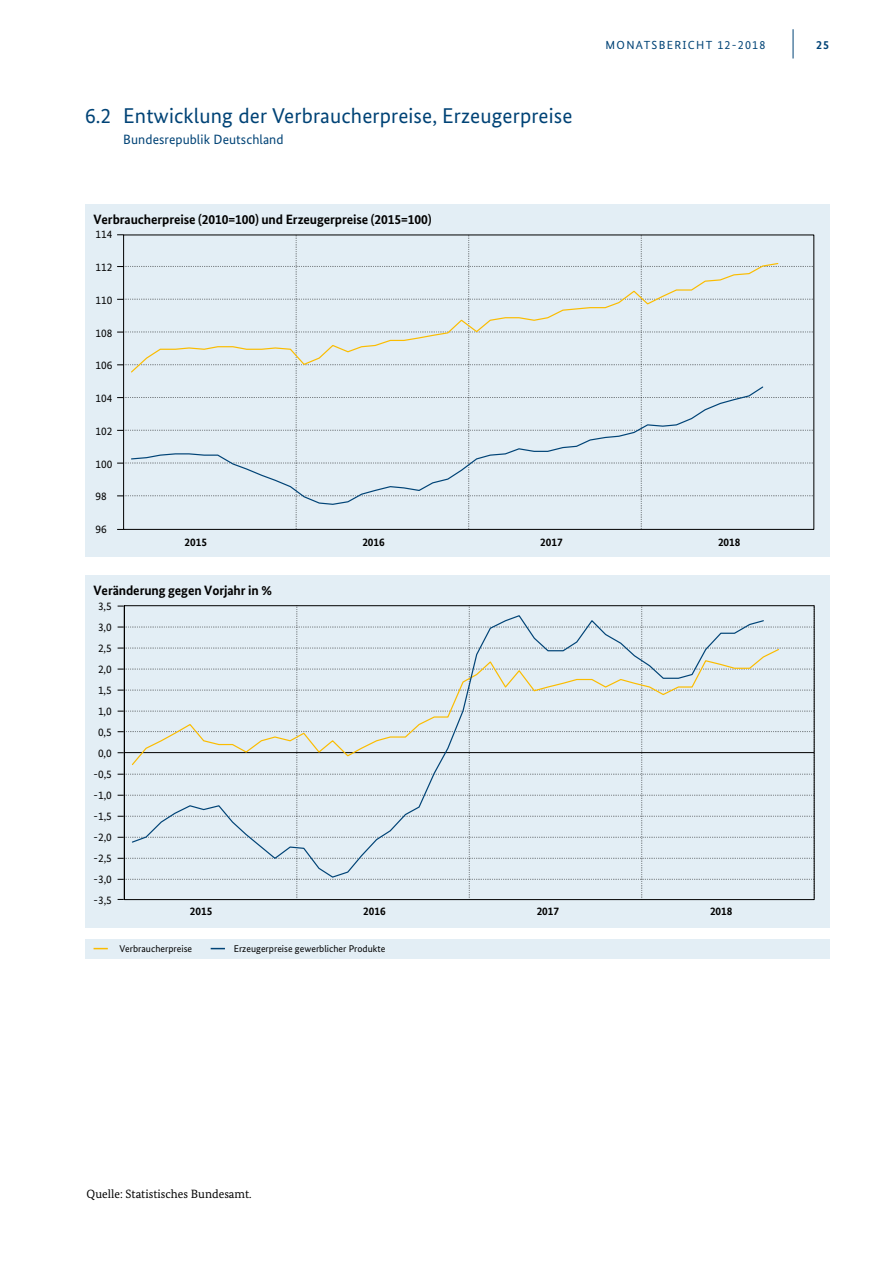
<style>
.page{position:relative;width:893px;height:1263px;background:#fff}
.page>*{position:absolute;margin:0;border:0;box-sizing:border-box;transform-origin:0 0}
.t1{font:21.3px "Bundes Sans";letter-spacing:.005em;color:#004376}
.t2{font:700 13.5px "Bundes Sans";letter-spacing:-.01em;color:#000}
.t3{font:13.5px "Bundes Sans";letter-spacing:.005em;color:#004376}
.t4{font:12px "Bundes Serif";color:#000}
.t5{font:700 12px "Bundes Sans";color:#004376}
.t6{font:11.7px "Bundes Sans";letter-spacing:.11em;color:#004376}
.t7{font:11.25px/21px "Bundes Sans";color:#000;text-align:justify}
.t8{font:700 11.25px "Bundes Sans";color:#000}
.t9{font:9.75px "Bundes Sans";color:#000}
.s1{font-size:12px}
</style>
<div class="page">
<hr style="left:793px;top:29px;width:1px;height:30px;background:#004376">
<div style="left:85px;top:204px;width:744px;height:353px;background:#e3eef5"></div>
<svg style="left:117px;top:234px;width:696px;height:296px"></svg>
<svg style="left:130px;top:262px;width:649px;height:112px"></svg>
<svg style="left:130px;top:385px;width:634px;height:120px"></svg>
<div style="left:85px;top:575px;width:744px;height:353px;background:#e3eef5"></div>
<svg style="left:118px;top:606px;width:697px;height:294px"></svg>
<svg style="left:765px;top:648px;width:15px;height:118px"></svg>
<svg style="left:131px;top:614px;width:634px;height:264px"></svg>
<div style="left:85px;top:939px;width:744px;height:20px;background:#e3eef5"></div>
<svg style="left:94px;top:948px;width:14px;height:1px"></svg>
<svg style="left:211px;top:948px;width:14px;height:1px"></svg>
<h1 class="t1" style="left:85px;top:103px;width:489px">6.2 Entwicklung der Verbraucherpreise, Erzeugerpreise</h1>
<p class="t3" style="left:123px;top:131px;width:162px">Bundesrepublik Deutschland</p>
<p class="t2" style="left:94px;top:211px;width:339px">Verbraucherpreise (2010=100) und Erzeugerpreise (2015=100)</p>
<p class="t7" style="left:96px;top:224px;width:18px">114</p>
<p class="t7" style="left:96px;top:257px;width:18px">112</p>
<p class="t7" style="left:96px;top:289px;width:18px">110</p>
<p class="t7" style="left:96px;top:322px;width:18px">108</p>
<p class="t7" style="left:96px;top:355px;width:18px">106</p>
<p class="t7" style="left:96px;top:388px;width:18px">104</p>
<p class="t7" style="left:96px;top:420px;width:18px">102</p>
<p class="t7" style="left:96px;top:453px;width:18px">100</p>
<p class="t7" style="left:96px;top:486px;width:13px">98</p>
<p class="t7" style="left:96px;top:519px;width:13px">96</p>
<p class="t6" style="left:606px;top:38px;width:161px">MONATSBERICHT <span class="s1">12-2018</span></p>
<p class="t5" style="left:816px;top:37px;width:15px">25</p>
<p class="t8" style="left:185px;top:535px;width:24px">2015</p>
<p class="t8" style="left:362px;top:535px;width:24px">2016</p>
<p class="t8" style="left:540px;top:535px;width:24px">2017</p>
<p class="t8" style="left:718px;top:535px;width:24px">2018</p>
<p class="t2" style="left:94px;top:582px;width:180px">Veränderung gegen Vorjahr in %</p>
<p class="t7" style="left:98px;top:595px;width:15px">3,5</p>
<p class="t7" style="left:98px;top:616px;width:15px">3,0</p>
<p class="t7" style="left:98px;top:637px;width:15px">2,5</p>
<p class="t7" style="left:98px;top:658px;width:15px">2,0</p>
<p class="t7" style="left:98px;top:679px;width:15px">1,5</p>
<p class="t7" style="left:98px;top:700px;width:15px">1,0</p>
<p class="t7" style="left:98px;top:721px;width:15px">0,5</p>
<p class="t7" style="left:98px;top:742px;width:15px">0,0</p>
<p class="t7" style="left:94px;top:763px;width:20px">-0,5</p>
<p class="t7" style="left:94px;top:784px;width:20px">-1,0 -1,5 -2,0 -2,5 -3,0</p>
<p class="t7" style="left:94px;top:889px;width:20px">-3,5</p>
<p class="t8" style="left:190px;top:905px;width:24px">2015</p>
<p class="t8" style="left:363px;top:905px;width:24px">2016</p>
<p class="t8" style="left:537px;top:905px;width:24px">2017</p>
<p class="t8" style="left:710px;top:905px;width:24px">2018</p>
<p class="t9" style="left:119px;top:943px;width:74px">Verbraucherpreise</p>
<p class="t9" style="left:234px;top:943px;width:153px">Erzeugerpreise gewerblicher Produkte</p>
<p class="t4" style="left:87px;top:1186px;width:167px">Quelle: Statistisches Bundesamt.</p>
</div>
